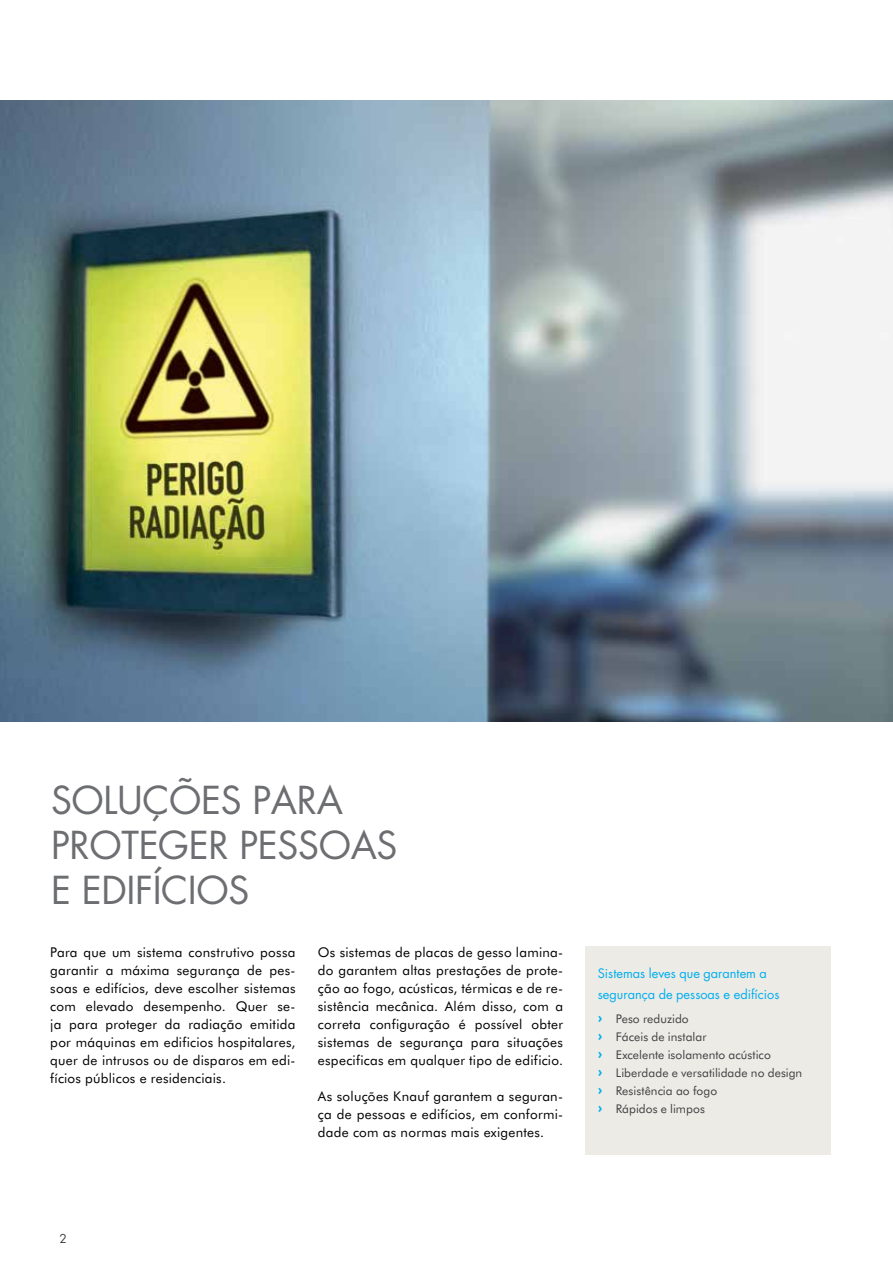
<style>
.page{position:relative;width:893px;height:1263px;background:#fff}
.page>*{position:absolute;margin:0;border:0;box-sizing:border-box;transform-origin:0 0}
.t1{font:37.5px/45px "Futura Std";letter-spacing:-.01em;color:#6d6e71}
.t2{font:13.5px/18px "Futura BT";letter-spacing:.02em;color:#000;text-align:justify}
.t3{font:12.75px/21px "Futura Std";color:#00aeef}
.t4{font:12px/18px "Futura BT";letter-spacing:.005em;color:#414042}
.t5{font:12px "Futura Std";color:#414042}
.s1{font-family:"Futura Std";font-weight:700;font-size:12.75px;color:#00aeef}
</style>
<div class="page">
<img style="left:0;top:101px;width:893px;height:620px">
<div style="left:585px;top:946px;width:246px;height:208px;background:#edebe5"></div>
<h1 class="t1" style="left:51px;top:778px;width:348px">SOLUÇÕES PARA<br>PROTEGER PESSOAS<br>E EDIFÍCIOS</h1>
<p class="t2" style="left:50px;top:943px;width:247px">Para que um sistema construtivo possa garantir a máxima segurança de pes&shy;soas e edifícios, deve escolher sistemas com elevado desempenho. Quer se&shy;ja para proteger da radiação emitida por máquinas em edificios hospitalares, quer de intrusos ou de disparos em edi&shy;fícios públicos e residenciais.</p>
<p class="t2" style="left:318px;top:943px;width:247px">Os sistemas de placas de gesso lamina&shy;do garantem altas prestações de prote&shy;ção ao fogo, acústicas, térmicas e de re&shy;sistência mecânica. Além disso, com a correta configuração é possível obter sistemas de segurança para situações especificas em qualquer tipo de edificio.</p>
<p class="t2" style="left:318px;top:1087px;width:247px">As soluções Knauf garantem a seguran&shy;ça de pessoas e edifícios, em conformi&shy;dade com as normas mais exigentes.</p>
<p class="t3" style="left:598px;top:963px;width:183px">Sistemas leves que garantem a segurança de pessoas e edifícios</p>
<p class="t4" style="left:598px;top:1010px;width:206px"><span class="s1">›</span> Peso reduzido<br><span class="s1">›</span> Fáceis de instalar<br><span class="s1">›</span> Excelente isolamento acústico<br><span class="s1">›</span> Liberdade e versatilidade no design <span class="s1">›</span> Resistência ao fogo<br><span class="s1">›</span> Rápidos e limpos</p>
<p class="t5" style="left:60px;top:1231px;width:9px">2</p>
</div>
